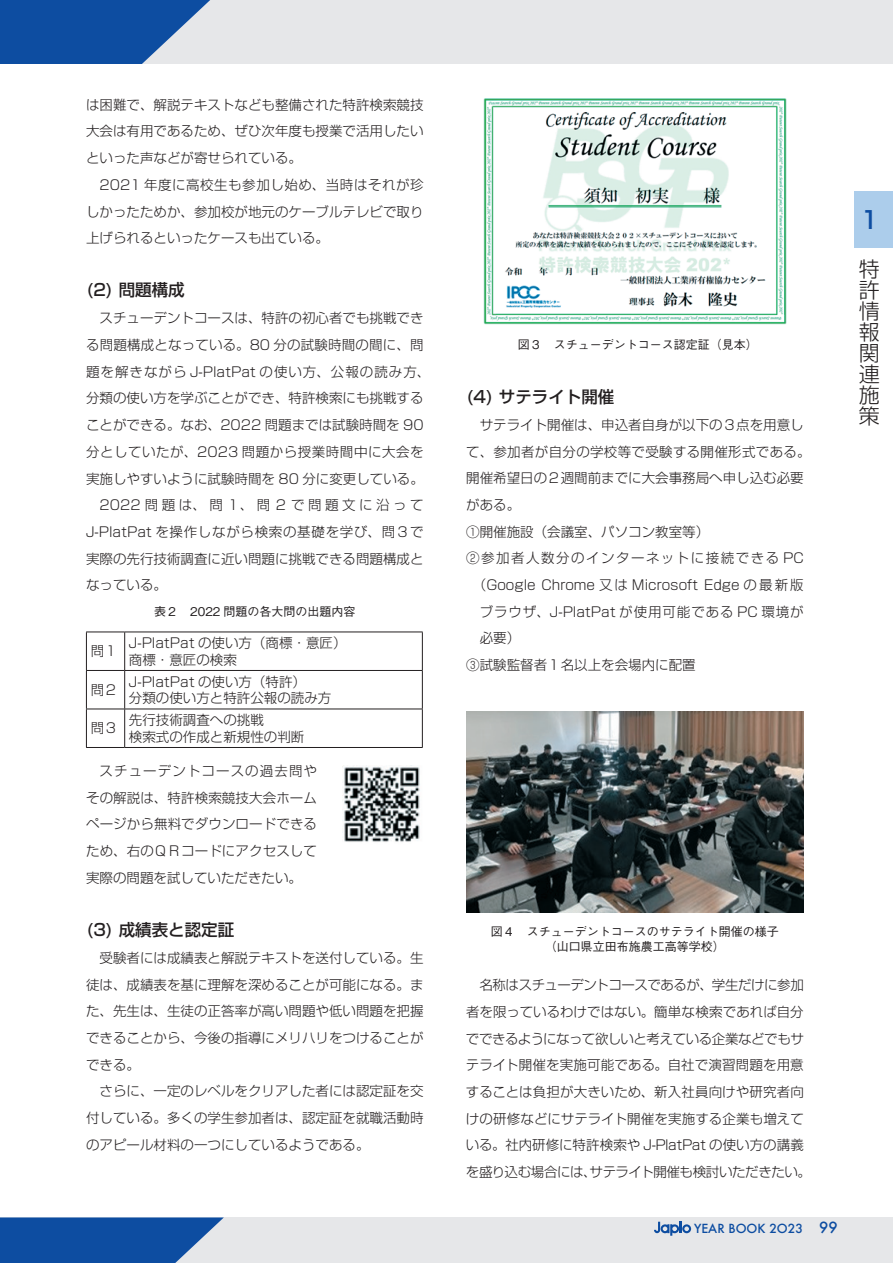
<style>
.page{position:relative;width:893px;height:1263px;background:#fff}
.page>*{position:absolute;margin:0;border:0;box-sizing:border-box;transform-origin:0 0}
.t1{font:500 24px "Shin Go Pr 5";color:#0d4da1}
.t2{font:300 21px/21px "Shin Go Pr 5";color:#231f20;text-align:justify}
.見出し_中{font:500 16.5px "Shin Go Pr 5";color:#231f20}
.本文{font:300 13.5px/26.7px "Shin Go Pr 5";color:#231f20;text-align:justify}
.表文字{font:300 13.5px "Shin Go Pro";color:#231f20}
.本文1下げ1頭出{font:300 13.5px "Shin Go Pr 5";color:#231f20}
.本文1下げ1頭出-2{font:300 13.5px "Shin Go Pr 5";letter-spacing:.07em;color:#231f20}
.本文1下げ1頭出-3{font:300 13.5px "Shin Go Pr 5";letter-spacing:.11em;color:#231f20}
.t3{font:500 12.15px "Futura";color:#0d4da1}
.t4{font:500 12px "Gothic BBB Pro";color:#231f20}
.s1{font-size:15px}
</style>
<div class="page">
<div style="left:0;top:1217px;width:893px;height:46px;background:#e6e7e9"></div>
<div style="left:0;top:0;width:893px;height:64px;background:#e6e7e9"></div>
<svg style="left:0;top:0;width:210px;height:64px"></svg>
<svg style="left:0;top:1217px;width:224px;height:46px;background:#265ea9"></svg>
<div style="left:855px;top:191px;width:38px;height:56px;background:#accdeb"></div>
<svg style="left:654px;top:1222px;width:37px;height:14px"></svg>
<hr style="left:86px;top:632px;width:39px;height:1px;background:#231f20">
<hr style="left:86px;top:632px;width:1px;height:38px;background:#231f20">
<hr style="left:125px;top:632px;width:298px;height:1px;background:#231f20">
<hr style="left:124px;top:632px;width:1px;height:38px;background:#231f20">
<hr style="left:422px;top:632px;width:1px;height:38px;background:#231f20">
<hr style="left:86px;top:670px;width:39px;height:1px;background:#231f20">
<hr style="left:86px;top:671px;width:1px;height:38px;background:#231f20">
<hr style="left:125px;top:670px;width:298px;height:1px;background:#231f20">
<hr style="left:124px;top:671px;width:1px;height:38px;background:#231f20">
<hr style="left:422px;top:671px;width:1px;height:38px;background:#231f20">
<hr style="left:86px;top:709px;width:39px;height:1px;background:#231f20">
<hr style="left:86px;top:709px;width:1px;height:38px;background:#231f20">
<hr style="left:125px;top:709px;width:298px;height:1px;background:#231f20">
<hr style="left:124px;top:709px;width:1px;height:38px;background:#231f20">
<hr style="left:422px;top:709px;width:1px;height:38px;background:#231f20">
<hr style="left:86px;top:747px;width:39px;height:1px;background:#231f20">
<hr style="left:125px;top:747px;width:298px;height:1px;background:#231f20">
<img style="left:343px;top:765px;width:77px;height:77px">
<img style="left:484px;top:98px;width:302px;height:227px">
<img style="left:466px;top:712px;width:338px;height:200px">
<p class="本文" style="left:86px;top:90px;width:339px">は困難で、解説テキストなども整備された特許検索競技大会は有用であるため、ぜひ次年度も授業で活用したいといった声などが寄せられている。</p>
<p class="本文" style="left:86px;top:170px;width:339px;text-indent:14px">2021 年度に高校生も参加し始め、当時はそれが珍しかったためか、参加校が地元のケーブルテレビで取り上げられるといったケースも出ている。</p>
<p class="見出し_中" style="left:86px;top:276px;width:100px">(2) 問題構成</p>
<p class="本文" style="left:86px;top:304px;width:346px;text-align:center">スチューデントコースは、特許の初心者でも挑戦でき<br>る問題構成となっている。80 分の試験時間の間に、問題を解きながら J-PlatPat の使い方、公報の読み方、分類の使い方を学ぶことができ、特許検索にも挑戦することができる。なお、2022 問題までは試験時間を 90分としていたが、2023 問題から授業時間中に大会を実施しやすいように試験時間を 80 分に変更している。</p>
<p class="本文" style="left:86px;top:490px;width:339px;text-indent:14px">2022問題は、問１、問２で問題文に沿ってJ-PlatPat を操作しながら検索の基礎を学び、問３で実際の先行技術調査に近い問題に挑戦できる問題構成となっている。</p>
<p class="t4" style="left:154px;top:602px;width:203px">表２　2022 問題の各大問の出題内容</p>
<p class="表文字" style="left:91px;top:640px;width:28px">問１</p>
<p class="表文字" style="left:129px;top:632px;width:219px">J-PlatPat の使い方（商標・意匠）</p>
<p class="表文字" style="left:129px;top:648px;width:109px">商標・意匠の検索</p>
<p class="表文字" style="left:91px;top:679px;width:28px">問２</p>
<p class="表文字" style="left:129px;top:670px;width:179px">J-PlatPat の使い方（特許）</p>
<p class="表文字" style="left:129px;top:687px;width:204px">分類の使い方と特許公報の読み方</p>
<p class="表文字" style="left:129px;top:709px;width:136px">先行技術調査への挑戦</p>
<p class="表文字" style="left:129px;top:725px;width:177px">検索式の作成と新規性の判断</p>
<p class="本文" style="left:86px;top:756px;width:233px;text-indent:14px">スチューデントコースの過去問やその解説は、特許検索競技大会ホームページから無料でダウンロードできるため、右のＱＲコードにアクセスして実際の問題を試していただきたい。</p>
<p class="見出し_中" style="left:86px;top:916px;width:150px">(3) 成績表と認定証</p>
<p class="本文" style="left:86px;top:943px;width:339px;text-indent:14px">受験者には成績表と解説テキストを送付している。生徒は、成績表を基に理解を深めることが可能になる。また、先生は、生徒の正答率が高い問題や低い問題を把握できることから、今後の指導にメリハリをつけることができる。</p>
<p class="本文" style="left:86px;top:1076px;width:339px;text-indent:14px">さらに、一定のレベルをクリアした者には認定証を交付している。多くの学生参加者は、認定証を就職活動時のアピール材料の一つにしているようである。</p>
<p class="表文字" style="left:91px;top:717px;width:28px">問３</p>
<p class="t4" style="left:518px;top:335px;width:241px">図３　スチューデントコース認定証（見本）</p>
<p class="見出し_中" style="left:466px;top:383px;width:150px">(4) サテライト開催</p>
<p class="本文" style="left:466px;top:410px;width:346px;text-align:left;text-indent:14px">サテライト開催は、申込者自身が以下の３点を用意して、参加者が自分の学校等で受験する開催形式である。開催希望日の２週間前までに大会事務局へ申し込む必要がある。</p>
<p class="本文1下げ1頭出" style="left:466px;top:520px;width:244px">①開催施設（会議室、パソコン教室等）</p>
<p class="本文1下げ1頭出-3" style="left:466px;top:547px;width:339px">②参加者人数分のインターネットに接続できる PC</p>
<p class="本文1下げ1頭出" style="left:473px;top:574px;width:332px">（Google Chrome 又は Microsoft Edge の最新版</p>
<p class="本文1下げ1頭出-2" style="left:480px;top:600px;width:326px">ブラウザ、J-PlatPat が使用可能である PC 環境が</p>
<p class="本文1下げ1頭出" style="left:480px;top:627px;width:42px">必要）</p>
<p class="本文1下げ1頭出" style="left:466px;top:654px;width:231px">③試験監督者１名以上を会場内に配置</p>
<h1 class="t1" style="left:860px;top:200px;width:20px">1</h1>
<h2 class="t2" style="left:859px;top:256px;width:22px">特許情報関連施策</h2>
<p class="t4" style="left:491px;top:922px;width:289px">図４　スチューデントコースのサテライト開催の様子</p>
<p class="t4" style="left:545px;top:937px;width:181px">（山口県立田布施農工高等学校）</p>
<p class="本文" style="left:466px;top:970px;width:347px;text-align:center">名称はスチューデントコースであるが、学生だけに参加<br>者を限っているわけではない。簡単な検索であれば自分でできるようになって欲しいと考えている企業などでもサテライト開催を実施可能である。自社で演習問題を用意することは負担が大きいため、新入社員向けや研究者向けの研修などにサテライト開催を実施する企業も増えている。社内研修に特許検索や J-PlatPat の使い方の講義を盛り込む場合には、サテライト開催も検討いただきたい。</p>
<p class="t3" style="left:694px;top:1220px;width:145px">YEAR BOOK 2O23 <span class="s1">99</span></p>
</div>
